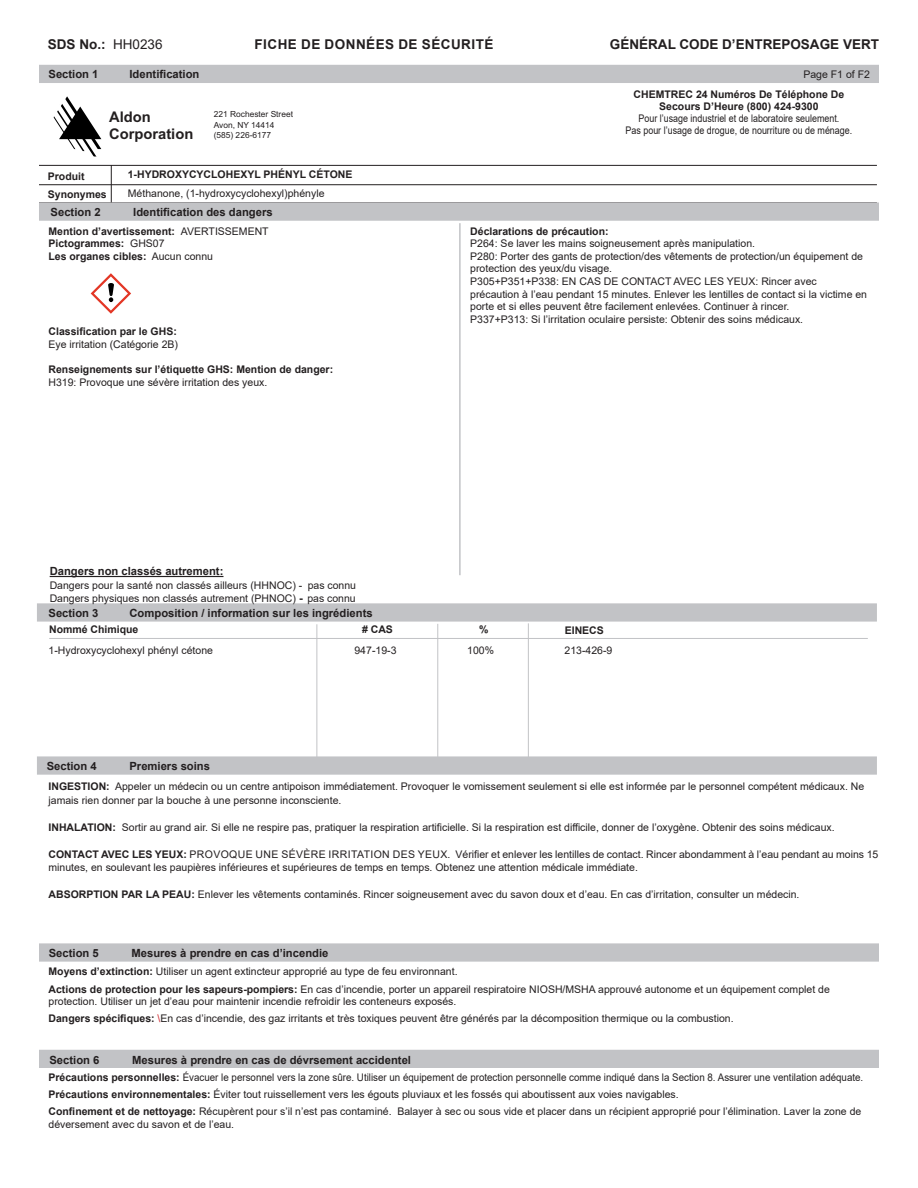
<style>
.page{position:relative;width:918px;height:1188px;background:#fff}
.page>*{position:absolute;margin:0;border:0;box-sizing:border-box;transform-origin:0 0}
.t1{font:700 14.7px/17.7px "Arial";color:#231f20}
.t2{font:700 13.5px "Arial";color:#231f20}
.t3{font:700 13.5px "Arial";letter-spacing:.035em;color:#231f20}
.t4{font:700 11.25px "Arial";color:#231f20}
.t5{font:10.5px/12.6px "Arial";color:#231f20}
.t6{font:10.5px/17.1px "Arial";color:#231f20;scale:.93 1}
.t7{font:700 10.5px/12.6px "Arial";color:#231f20;text-align:center}
.t8{font:10.5px/12px "Arial";color:#231f20;text-align:center;scale:.85 1}
.t9{font:8.4px/10.1px "Arial";color:#231f20}
.s1{font-weight:400}
.s2{font-weight:700;font-size:11.25px}
.s3{font-weight:700}
.s4{color:#d1232a}
</style>
<div class="page">
<svg style="left:53px;top:96px;width:49px;height:61px"></svg>
<hr style="left:111px;top:165px;width:1px;height:39px;background:#231f20">
<div style="left:39px;top:65px;width:840px;height:18px;background:#c2c3c6"></div>
<div style="left:37px;top:756px;width:840px;height:19px;background:#c2c3c6;border:2px solid #c2c3c6"></div>
<div style="left:39px;top:943px;width:840px;height:19px;background:#c2c3c6;border:2px solid #c2c3c6"></div>
<hr style="left:39px;top:184px;width:838px;height:1px;background:#231f20">
<div style="left:39px;top:1050px;width:840px;height:18px;background:#c2c3c6"></div>
<div style="left:37px;top:603px;width:840px;height:19px;background:#c2c3c6;border:2px solid #c2c3c6"></div>
<div style="left:39px;top:202px;width:840px;height:19px;background:#c2c3c6;border:2px solid #c2c3c6"></div>
<hr style="left:39px;top:165px;width:838px;height:1px;background:#231f20">
<hr style="left:437px;top:624px;width:1px;height:135px;background:#c2c3c6">
<hr style="left:49px;top:638px;width:819px;height:1px;background:#c2c3c6">
<hr style="left:316px;top:624px;width:1px;height:135px;background:#c2c3c6">
<hr style="left:528px;top:623px;width:1px;height:135px;background:#c2c3c6">
<hr style="left:459px;top:223px;width:2px;height:352px;background:#c2c3c6">
<hr style="left:50px;top:576px;width:173px;height:1px;background:#231f20">
<svg style="left:91px;top:273px;width:40px;height:41px"></svg>
<p class="t2" style="left:48px;top:35px;width:116px">SDS No.: <span class="s1">HH0236</span></p>
<p class="t2" style="left:610px;top:35px;width:271px">GÉNÉRAL CODE D’ENTREPOSAGE VERT</p>
<p class="t3" style="left:255px;top:35px;width:240px">FICHE DE DONNÉES DE SÉCURITÉ</p>
<p class="t4" style="left:49px;top:66px;width:52px">Section 1</p>
<p class="t4" style="left:130px;top:66px;width:72px">Identification</p>
<p class="t1" style="left:109px;top:108px;width:86px">Aldon<br>Corporation</p>
<p class="t9" style="left:214px;top:110px;width:81px">221 Rochester Street<br>Avon, NY 14414 (585) 226-6177</p>
<p class="t7" style="left:128px;top:168px;width:226px">1-HYDROXYCYCLOHEXYL PHÉNYL CÉTONE</p>
<p class="t5" style="left:128px;top:187px;width:198px">Méthanone, (1-hydroxycyclohexyl)phényle</p>
<p class="t7" style="left:49px;top:225px;width:222px;text-align:left">Mention d’avertissement: <span class="s1">AVERTISSEMENT<br></span>Pictogrammes: <span class="s1">GHS07<br></span>Les organes cibles: <span class="s1">Aucun connu</span></p>
<p class="t7" style="left:48px;top:170px;width:38px">Produit</p>
<p class="t7" style="left:48px;top:188px;width:60px">Synonymes</p>
<p class="t4" style="left:51px;top:204px;width:52px">Section 2</p>
<p class="t4" style="left:133px;top:204px;width:141px">Identification des dangers</p>
<p class="t7" style="left:49px;top:326px;width:130px">Classification par le GHS:</p>
<p class="t5" style="left:49px;top:338px;width:131px">Eye irritation (Catégorie 2B)</p>
<p class="t7" style="left:49px;top:363px;width:286px">Renseignements sur l’étiquette GHS: Mention de danger:</p>
<p class="t5" style="left:49px;top:376px;width:220px">H319: Provoque une sévère irritation des yeux.</p>
<p class="t4" style="left:50px;top:563px;width:175px">Dangers non classés autrement:</p>
<p class="t5" style="left:50px;top:578px;width:308px;line-height:13.5px">Dangers pour la santé non classés ailleurs (HHNOC) -<br>Dangers physiques non classés autrement (PHNOC) <span class="s2">-</span> pas connu</p>
<p class="t5" style="left:308px;top:579px;width:50px">pas connu</p>
<p class="t4" style="left:49px;top:605px;width:52px">Section 3</p>
<p class="t4" style="left:130px;top:605px;width:245px">Composition / information sur les ingrédients</p>
<p class="t5" style="left:803px;top:67px;width:68px">Page F1 of F2</p>
<p class="t7" style="left:634px;top:88px;width:212px;line-height:12px">CHEMTREC 24 Numéros De Téléphone De<br>Secours D’Heure (800) 424-9300</p>
<p class="t8" style="left:626px;top:112px;width:268px">Pour l’usage industriel et de laboratoire seulement.<br>Pas pour l’usage de drogue, de nourriture ou de ménage.</p>
<p class="t7" style="left:470px;top:225px;width:140px">Déclarations de précaution:</p>
<p class="t5" style="left:470px;top:237px;width:398px">P264: Se laver les mains soigneusement après manipulation.<br>P280: Porter des gants de protection/des vêtements de protection/un équipement de protection des yeux/du visage.<br>P305+P351+P338: EN CAS DE CONTACT AVEC LES YEUX: Rincer avec précaution à l’eau pendant 15 minutes. Enlever les lentilles de contact si la victime en porte et si elles peuvent être facilement enlevées. Continuer à rincer.<br>P337+P313: Si l’irritation oculaire persiste: Obtenir des soins médicaux.</p>
<p class="t7" style="left:49px;top:623px;width:91px">Nommé Chimique</p>
<p class="t7" style="left:362px;top:623px;width:32px"># CAS</p>
<p class="t7" style="left:479px;top:623px;width:11px">%</p>
<p class="t7" style="left:565px;top:624px;width:41px">EINECS</p>
<p class="t5" style="left:49px;top:644px;width:166px">1-Hydroxycyclohexyl phényl cétone</p>
<p class="t5" style="left:354px;top:644px;width:44px">947-19-3</p>
<p class="t5" style="left:467px;top:644px;width:28px">100%</p>
<p class="t5" style="left:565px;top:644px;width:49px">213-426-9</p>
<p class="t4" style="left:47px;top:758px;width:52px">Section 4</p>
<p class="t4" style="left:129px;top:758px;width:82px">Premiers soins</p>
<p class="t5" style="left:49px;top:780px;width:817px;line-height:13.5px"><span class="s3">INGESTION:</span> Appeler un médecin ou un centre antipoison immédiatement. Provoquer le vomissement seulement si elle est informée par le personnel compétent médicaux. Ne jamais rien donner par la bouche à une personne inconsciente.</p>
<p class="t5" style="left:49px;top:821px;width:788px"><span class="s3">INHALATION:</span> Sortir au grand air. Si elle ne respire pas, pratiquer la respiration artificielle. Si la respiration est difficile, donner de l’oxygène. Obtenir des soins médicaux.</p>
<p class="t5" style="left:49px;top:847px;width:831px;line-height:13.5px"><span class="s3">CONTACT AVEC LES YEUX:</span> PROVOQUE UNE SÉVÈRE IRRITATION DES YEUX. Vérifier et enlever les lentilles de contact. Rincer abondamment à l’eau pendant au moins 15 minutes, en soulevant les paupières inférieures et supérieures de temps en temps. Obtenez une attention médicale immédiate.</p>
<p class="t5" style="left:49px;top:888px;width:753px"><span class="s3">ABSORPTION PAR LA PEAU:</span> Enlever les vêtements contaminés. Rincer soigneusement avec du savon doux et d’eau. En cas d’irritation, consulter un médecin.</p>
<p class="t4" style="left:49px;top:945px;width:52px">Section 5</p>
<p class="t4" style="left:132px;top:945px;width:198px">Mesures à prendre en cas d’incendie</p>
<p class="t5" style="left:49px;top:962px;width:783px;line-height:18px"><span class="s3">Moyens d’extinction:</span> Utiliser un agent extincteur approprié au type de feu environnant.<br><span class="s3">Actions de protection pour les sapeurs-pompiers:</span> En cas d’incendie, porter un appareil respiratoire NIOSH/MSHA approuvé autonome et un équipement complet de</p>
<p class="t5" style="left:49px;top:993px;width:687px;line-height:17.1px">protection. Utiliser un jet d’eau pour maintenir incendie refroidir les conteneurs exposés.<br><span class="s3">Dangers spécifiques:</span> <span class="s4">\</span>En cas d’incendie, des gaz irritants et très toxiques peuvent être générés par la décomposition thermique ou la combustion.</p>
<p class="t4" style="left:49px;top:1052px;width:52px">Section 6</p>
<p class="t4" style="left:132px;top:1052px;width:280px">Mesures à prendre en cas de dévrsement accidentel</p>
<p class="t6" style="left:49px;top:1069px;width:878px"><span class="s3">Précautions personnelles:</span> Évacuer le personnel vers la zone sûre. Utiliser un équipement de protection personnelle comme indiqué dans la Section 8. Assurer une ventilation adéquate.<br><span class="s3">Précautions environnementales:</span> Éviter tout ruissellement vers les égouts pluviaux et les fossés qui aboutissent aux voies navigables.<br><span class="s3">Confinement et de nettoyage:</span> Récupèrent pour s’il n’est pas contaminé. Balayer à sec ou sous vide et placer dans un récipient approprié pour l’élimination. Laver la zone de</p>
<p class="t5" style="left:49px;top:1118px;width:187px">déversement avec du savon et de l’eau.</p>
</div>
